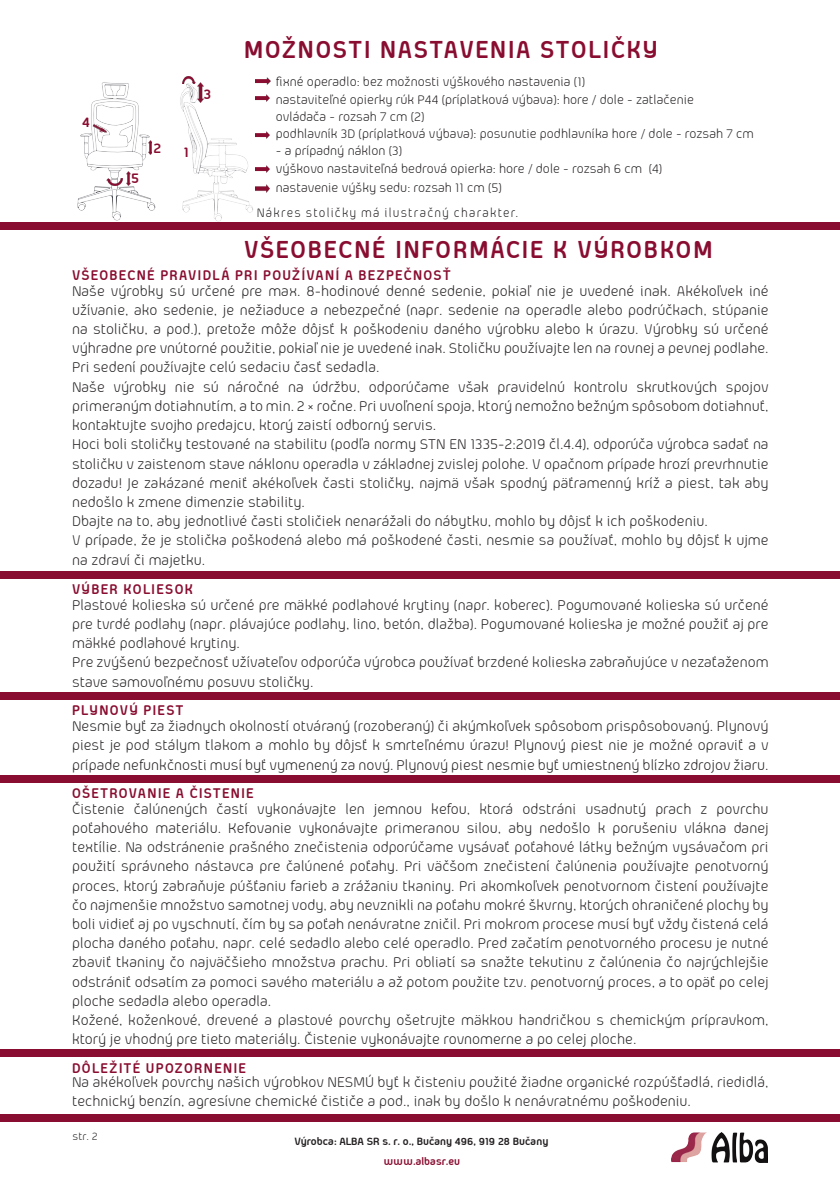
<style>
.page{position:relative;width:840px;height:1191px;background:#fff}
.page>*{position:absolute;margin:0;border:0;box-sizing:border-box;transform-origin:0 0}
.t1{font:700 28px "Aeroportal";letter-spacing:.07em;color:#890d30;scale:.95 1}
.t2{font:16px/19.2px "Aeroportal";color:#231f20;text-align:justify}
.t3{font:700 16px "Aeroportal";letter-spacing:.085em;color:#890d30;scale:.95 1}
.t4{font:700 16px "Aeroportal";letter-spacing:.085em;color:#890d30}
.t5{font:14px "Aeroportal";color:#231f20}
.t6{font:14px "Aeroportal";letter-spacing:.09em;color:#231f20;scale:.95 1}
.t7{font:700 12px "Aeroportal";color:#231f20}
.t8{font:700 12px "Aeroportal";color:#890d30}
.t9{font:12px "Aeroportal";color:#231f20}
</style>
<div class="page">
<img style="left:180px;top:80px;width:73px;height:142px">
<div style="left:0;top:223px;width:839px;height:7px;background:#890d30"></div>
<svg style="left:183px;top:76px;width:13px;height:8px"></svg>
<img style="left:77px;top:82px;width:79px;height:139px">
<img style="left:92px;top:124px;width:15px;height:11px">
<img style="left:148px;top:140px;width:4px;height:15px">
<img style="left:126px;top:171px;width:4px;height:15px">
<img style="left:107px;top:178px;width:15px;height:8px">
<img style="left:198px;top:83px;width:5px;height:19px">
<img style="left:256px;top:77px;width:14px;height:7px">
<img style="left:255px;top:131px;width:15px;height:7px">
<img style="left:255px;top:94px;width:15px;height:8px">
<img style="left:255px;top:166px;width:15px;height:7px">
<img style="left:255px;top:185px;width:15px;height:7px">
<div style="left:0;top:775px;width:839px;height:7px;background:#890d30"></div>
<div style="left:0;top:571px;width:839px;height:7px;background:#890d30"></div>
<div style="left:0;top:692px;width:839px;height:7px;background:#890d30"></div>
<div style="left:0;top:1049px;width:839px;height:7px;background:#890d30"></div>
<div style="left:0;top:1114px;width:839px;height:7px;background:#890d30"></div>
<img style="left:671px;top:1132px;width:96px;height:30px">
<p class="t4" style="left:82px;top:113px;width:9px">4</p>
<p class="t4" style="left:131px;top:169px;width:10px">5</p>
<p class="t4" style="left:153px;top:139px;width:9px">2</p>
<p class="t4" style="left:204px;top:86px;width:9px">3</p>
<p class="t4" style="left:184px;top:144px;width:6px">1</p>
<p class="t1" style="left:244px;top:34px;width:436px">MOŽNOSTI NASTAVENIA STOLIČKY</p>
<p class="t5" style="left:276px;top:74px;width:310px">fixné operadlo: bez možnosti výškového nastavenia (1)</p>
<p class="t5" style="left:276px;top:92px;width:419px">nastaviteľné opierky rúk P44 (príplatková výbava): hore / dole - zatlačenie</p>
<p class="t5" style="left:276px;top:109px;width:150px">ovládača - rozsah 7 cm (2)</p>
<p class="t5" style="left:276px;top:127px;width:479px">podhlavník 3D (príplatková výbava): posunutie podhlavníka hore / dole - rozsah 7 cm</p>
<p class="t5" style="left:276px;top:144px;width:128px">- a prípadný náklon (3)</p>
<p class="t5" style="left:276px;top:162px;width:388px">výškovo nastaviteľná bedrová opierka: hore / dole - rozsah 6 cm (4)</p>
<p class="t5" style="left:276px;top:180px;width:227px">nastavenie výšky sedu: rozsah 11 cm (5)</p>
<p class="t6" style="left:257px;top:205px;width:277px">Nákres stoličky má ilustračný charakter.</p>
<p class="t1" style="left:244px;top:235px;width:494px">VŠEOBECNÉ INFORMÁCIE K VÝROBKOM</p>
<p class="t3" style="left:72px;top:267px;width:399px">VŠEOBECNÉ PRAVIDLÁ PRI POUŽÍVANÍ A BEZPEČNOSŤ</p>
<p class="t2" style="left:72px;top:281px;width:697px">Naše výrobky sú určené pre max. 8-hodinové denné sedenie, pokiaľ nie je uvedené inak. Akékoľvek iné užívanie, ako sedenie, je nežiaduce a nebezpečné (napr. sedenie na operadle alebo podrúčkach, stúpanie na stoličku, a pod.), pretože môže dôjsť k poškodeniu daného výrobku alebo k úrazu. Výrobky sú určené výhradne pre vnútorné použitie, pokiaľ nie je uvedené inak. Stoličku používajte len na rovnej a pevnej podlahe.<br>Pri sedení používajte celú sedaciu časť sedadla.</p>
<p class="t2" style="left:72px;top:377px;width:697px">Naše výrobky nie sú náročné na údržbu, odporúčame však pravidelnú kontrolu skrutkových spojov primeraným dotiahnutím, a to min. 2 × ročne. Pri uvoľnení spoja, ktorý nemožno bežným spôsobom dotiahnuť, kontaktujte svojho predajcu, ktorý zaistí odborný servis.</p>
<p class="t2" style="left:72px;top:435px;width:697px">Hoci boli stoličky testované na stabilitu (podľa normy STN EN 1335-2:2019 čl.4.4), odporúča výrobca sadať na stoličku v zaistenom stave náklonu operadla v základnej zvislej polohe. V opačnom prípade hrozí prevrhnutie dozadu! Je zakázané meniť akékoľvek časti stoličky, najmä však spodný päťramenný kríž a piest, tak aby nedošlo k zmene dimenzie stability.</p>
<p class="t2" style="left:72px;top:511px;width:637px">Dbajte na to, aby jednotlivé časti stoličiek nenarážali do nábytku, mohlo by dôjsť k ich poškodeniu.</p>
<p class="t2" style="left:72px;top:531px;width:697px">V prípade, že je stolička poškodená alebo má poškodené časti, nesmie sa používať, mohlo by dôjsť k ujme na zdraví či majetku.</p>
<p class="t3" style="left:72px;top:580px;width:129px">VÝBER KOLIESOK</p>
<p class="t2" style="left:72px;top:595px;width:697px">Plastové kolieska sú určené pre mäkké podlahové krytiny (napr. koberec). Pogumované kolieska sú určené pre tvrdé podlahy (napr. plávajúce podlahy, lino, betón, dlažba). Pogumované kolieska je možné použiť aj pre mäkké podlahové krytiny.</p>
<p class="t2" style="left:72px;top:653px;width:697px">Pre zvýšenú bezpečnosť užívateľov odporúča výrobca používať brzdené kolieska zabraňujúce v nezaťaženom stave samovoľnému posuvu stoličky.</p>
<p class="t3" style="left:72px;top:702px;width:118px">PLYNOVÝ PIEST</p>
<p class="t2" style="left:72px;top:716px;width:697px">Nesmie byť za žiadnych okolností otváraný (rozoberaný) či akýmkoľvek spôsobom prispôsobovaný. Plynový piest je pod stálym tlakom a mohlo by dôjsť k smrteľnému úrazu! Plynový piest nie je možné opraviť a v prípade nefunkčnosti musí byť vymenený za nový. Plynový piest nesmie byť umiestnený blízko zdrojov žiaru.</p>
<p class="t3" style="left:72px;top:785px;width:193px">OŠETROVANIE A ČISTENIE</p>
<p class="t2" style="left:72px;top:799px;width:697px">Čistenie čalúnených častí vykonávajte len jemnou kefou, ktorá odstráni usadnutý prach z povrchu poťahového materiálu. Kefovanie vykonávajte primeranou silou, aby nedošlo k porušeniu vlákna danej textílie. Na odstránenie prašného znečistenia odporúčame vysávať poťahové látky bežným vysávačom pri použití správneho nástavca pre čalúnené poťahy. Pri väčšom znečistení čalúnenia používajte penotvorný proces, ktorý zabraňuje púšťaniu farieb a zrážaniu tkaniny. Pri akomkoľvek penotvornom čistení používajte čo najmenšie množstvo samotnej vody, aby nevznikli na poťahu mokré škvrny, ktorých ohraničené plochy by boli vidieť aj po vyschnutí, čím by sa poťah nenávratne zničil. Pri mokrom procese musí byť vždy čistená celá plocha daného poťahu, napr. celé sedadlo alebo celé operadlo. Pred začatím penotvorného procesu je nutné zbaviť tkaniny čo najväčšieho množstva prachu. Pri obliatí sa snažte tekutinu z čalúnenia čo najrýchlejšie odstrániť odsatím za pomoci savého materiálu a až potom použite tzv. penotvorný proces, a to opäť po celej ploche sedadla alebo operadla.</p>
<p class="t2" style="left:72px;top:1010px;width:697px">Kožené, koženkové, drevené a plastové povrchy ošetrujte mäkkou handričkou s chemickým prípravkom, ktorý je vhodný pre tieto materiály. Čistenie vykonávajte rovnomerne a po celej ploche.</p>
<p class="t3" style="left:72px;top:1059px;width:184px">DÔLEŽITÉ UPOZORNENIE</p>
<p class="t2" style="left:72px;top:1072px;width:697px">Na akékoľvek povrchy našich výrobkov NESMÚ byť k čisteniu použité žiadne organické rozpúšťadlá, riedidlá, technický benzín, agresívne chemické čističe a pod., inak by došlo k nenávratnému poškodeniu.</p>
<p class="t9" style="left:73px;top:1130px;width:26px">str. 2</p>
<p class="t7" style="left:294px;top:1135px;width:255px">Výrobca: ALBA SR s. r. o., Bučany 496, 919 28 Bučany</p>
<p class="t8" style="left:383px;top:1154px;width:78px">www.albasr.eu</p>
</div>
